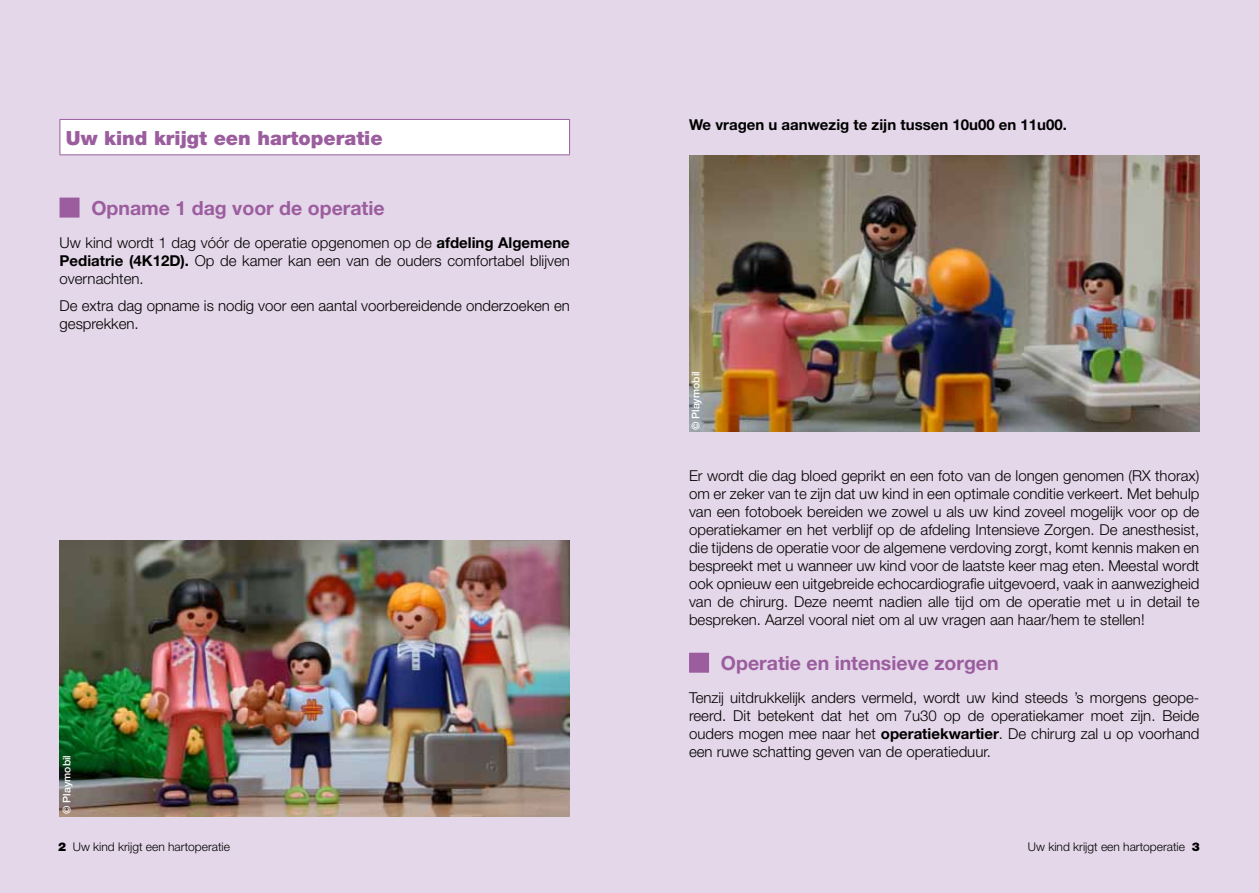
<style>
.page{position:relative;width:1259px;height:893px;background:#fff}
.page>*{position:absolute;margin:0;border:0;box-sizing:border-box;transform-origin:0 0}
.t1{font:700 19.5px "Helvetica Neue LT";color:#9b5d9e}
.t2{font:900 19.5px "Helvetica Neue LT";color:#9b5d9e}
.t3{font:300 15px/18px "Helvetica Neue LT";color:#000;text-align:justify}
.t4{font:700 15px "Helvetica Neue LT";color:#000}
.t5{font:300 12px "Helvetica Neue LT";color:#000}
.t6{font:500 10.5px "Helvetica Neue LT";color:#fff}
.s1{font-weight:700}
.s2{font-weight:900}
</style>
<div class="page">
<div style="left:0;top:0;width:629px;height:893px;background:#e4d7e9"></div>
<div style="left:629px;top:0;width:630px;height:893px;background:#e4d7e9"></div>
<div style="left:60px;top:198px;width:20px;height:20px;background:#9b5d9e"></div>
<div style="left:60px;top:119px;width:509px;height:36px;background:#fff"></div>
<hr style="left:60px;top:119px;width:510px;height:1px;background:#9b5d9e">
<hr style="left:60px;top:120px;width:1px;height:34px;background:#9b5d9e">
<hr style="left:569px;top:120px;width:1px;height:34px;background:#9b5d9e">
<hr style="left:60px;top:154px;width:510px;height:1px;background:#9b5d9e">
<div style="left:689px;top:653px;width:20px;height:20px;background:#9b5d9e"></div>
<img style="left:60px;top:540px;width:510px;height:276px">
<img style="left:689px;top:156px;width:510px;height:276px">
<h1 class="t2" style="left:66px;top:126px;width:318px">Uw kind krijgt een hartoperatie</h1>
<h1 class="t1" style="left:91px;top:196px;width:295px">Opname 1 dag voor de operatie</h1>
<p class="t3" style="left:60px;top:233px;width:512px">Uw kind wordt 1 dag vóór de operatie opgenomen op de <span class="s1">afdeling Algemene Pediatrie (4K12D).</span> Op de kamer kan een van de ouders comfortabel blijven overnachten.</p>
<p class="t3" style="left:60px;top:296px;width:512px">De extra dag opname is nodig voor een aantal voorbereidende onderzoeken en gesprekken.</p>
<p class="t6" style="left:60px;top:814px;width:60px;rotate:-90deg">© Playmobil</p>
<p class="t4" style="left:689px;top:115px;width:379px">We vragen u aanwezig te zijn tussen 10u00 en 11u00.</p>
<p class="t6" style="left:689px;top:430px;width:60px;rotate:-90deg">© Playmobil</p>
<p class="t3" style="left:689px;top:466px;width:512px">Er wordt die dag bloed geprikt en een foto van de longen genomen (RX thorax) om er zeker van te zijn dat uw kind in een optimale conditie verkeert. Met behulp van een fotoboek bereiden we zowel u als uw kind zoveel mogelijk voor op de operatiekamer en het verblijf op de afdeling Intensieve Zorgen. De anesthesist, die tijdens de operatie voor de algemene verdoving zorgt, komt kennis maken en bespreekt met u wanneer uw kind voor de laatste keer mag eten. Meestal wordt ook opnieuw een uitgebreide echocardiografie uitgevoerd, vaak in aanwezigheid van de chirurg. Deze neemt nadien alle tijd om de operatie met u in detail te bespreken. Aarzel vooral niet om al uw vragen aan haar/hem te stellen!</p>
<h1 class="t1" style="left:721px;top:651px;width:279px">Operatie en intensieve zorgen</h1>
<p class="t3" style="left:689px;top:688px;width:512px">Tenzij uitdrukkelijk anders vermeld, wordt uw kind steeds ’s morgens geope&shy;reerd. Dit betekent dat het om 7u30 op de operatiekamer moet zijn. Beide ouders mogen mee naar het <span class="s1">operatiekwartier</span>. De chirurg zal u op voorhand een ruwe schatting geven van de operatieduur.</p>
<p class="t5" style="left:58px;top:840px;width:173px"><span class="s2">2</span> Uw kind krijgt een hartoperatie</p>
<p class="t5" style="left:1028px;top:840px;width:173px">Uw kind krijgt een hartoperatie <span class="s2">3</span></p>
</div>
